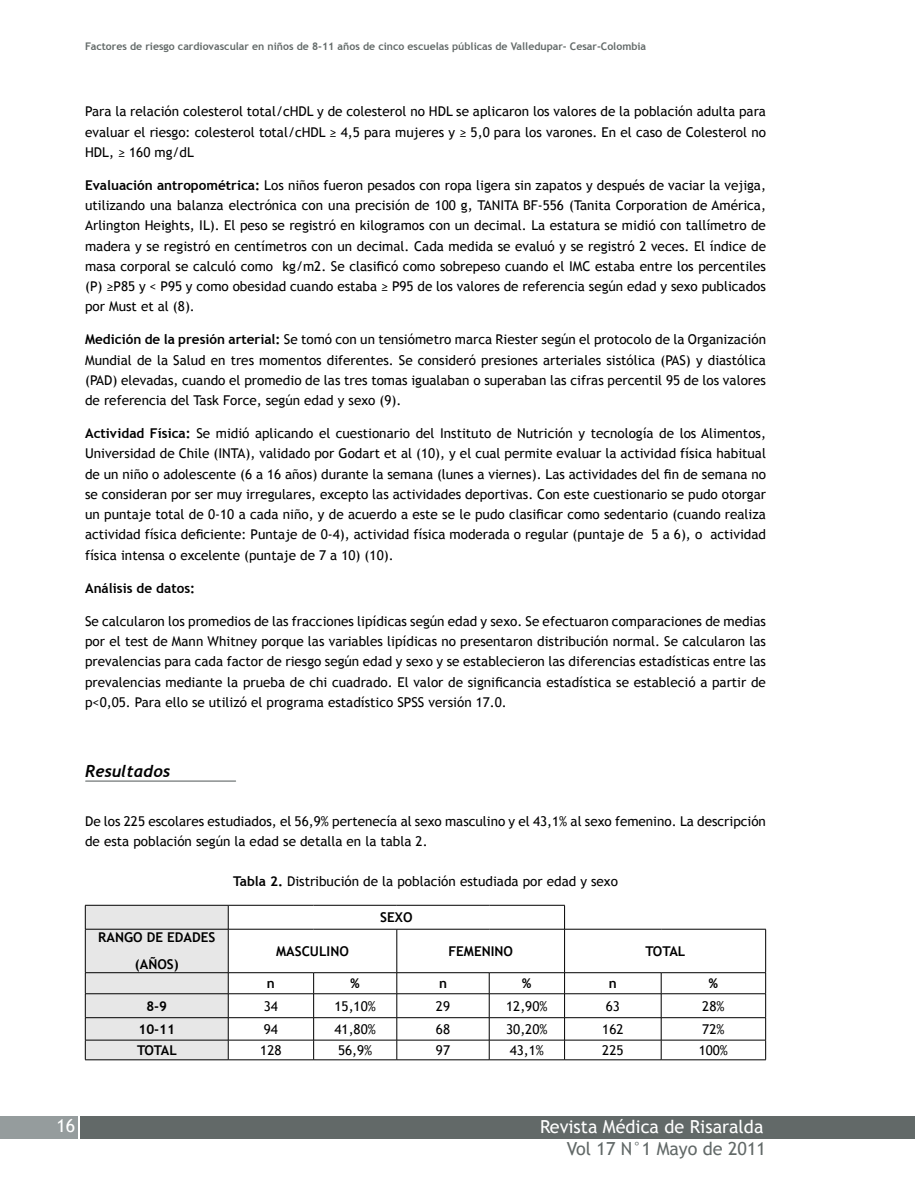
<style>
.page{position:relative;width:915px;height:1191px;background:#fff}
.page>*{position:absolute;margin:0;border:0;box-sizing:border-box;transform-origin:0 0}
.t1{font:18px "Trebuchet MS";color:#fff}
.t2{font:18px "Trebuchet MS";color:#626968}
.t3{font:italic 700 16.5px "Trebuchet";color:#000}
.t4{font:13.5px/20.2px "Trebuchet MS";color:#000;text-align:justify}
.t5{font:700 13.5px/27px "Trebuchet MS";color:#000;text-align:center}
.t6{font:700 10.5px "Trebuchet MS";color:#626968}
.s1{font-weight:700}
</style>
<div class="page">
<hr style="left:86px;top:780px;width:149px;height:1px;background:#626968">
<svg style="left:229px;top:906px;width:536px;height:153px"></svg>
<svg style="left:660px;top:906px;width:1px;height:23px"></svg>
<hr style="left:228px;top:905px;width:85px;height:1px;background:#000">
<hr style="left:313px;top:905px;width:83px;height:1px;background:#000">
<hr style="left:396px;top:905px;width:93px;height:1px;background:#000">
<hr style="left:489px;top:905px;width:75px;height:1px;background:#000">
<svg style="left:564px;top:905px;width:1px;height:24px"></svg>
<hr style="left:228px;top:929px;width:85px;height:1px;background:#000">
<hr style="left:313px;top:929px;width:83px;height:1px;background:#000">
<hr style="left:396px;top:929px;width:93px;height:1px;background:#000">
<hr style="left:396px;top:929px;width:1px;height:43px;background:#000">
<hr style="left:489px;top:929px;width:75px;height:1px;background:#000">
<hr style="left:564px;top:929px;width:97px;height:1px;background:#000">
<hr style="left:564px;top:929px;width:1px;height:43px;background:#000">
<hr style="left:661px;top:929px;width:104px;height:1px;background:#000">
<hr style="left:765px;top:929px;width:1px;height:43px;background:#000">
<hr style="left:228px;top:972px;width:85px;height:1px;background:#000">
<hr style="left:313px;top:972px;width:83px;height:1px;background:#000">
<hr style="left:396px;top:972px;width:93px;height:1px;background:#000">
<hr style="left:489px;top:972px;width:75px;height:1px;background:#000">
<hr style="left:564px;top:972px;width:97px;height:1px;background:#000">
<hr style="left:661px;top:972px;width:104px;height:1px;background:#000">
<hr style="left:228px;top:993px;width:85px;height:1px;background:#000">
<hr style="left:313px;top:993px;width:83px;height:1px;background:#000">
<hr style="left:396px;top:993px;width:93px;height:1px;background:#000">
<hr style="left:489px;top:993px;width:75px;height:1px;background:#000">
<hr style="left:564px;top:993px;width:97px;height:1px;background:#000">
<hr style="left:661px;top:993px;width:104px;height:1px;background:#000">
<hr style="left:228px;top:1017px;width:85px;height:1px;background:#000">
<hr style="left:313px;top:1017px;width:83px;height:1px;background:#000">
<hr style="left:396px;top:1017px;width:93px;height:1px;background:#000">
<hr style="left:489px;top:1017px;width:75px;height:1px;background:#000">
<hr style="left:564px;top:1017px;width:97px;height:1px;background:#000">
<hr style="left:661px;top:1017px;width:104px;height:1px;background:#000">
<hr style="left:228px;top:1039px;width:85px;height:1px;background:#000">
<svg style="left:85px;top:905px;width:144px;height:154px"></svg>
<hr style="left:313px;top:1039px;width:83px;height:1px;background:#000">
<svg style="left:313px;top:973px;width:1px;height:86px"></svg>
<hr style="left:396px;top:1039px;width:93px;height:1px;background:#000">
<svg style="left:396px;top:973px;width:1px;height:86px"></svg>
<hr style="left:489px;top:1039px;width:75px;height:1px;background:#000">
<svg style="left:489px;top:973px;width:1px;height:86px"></svg>
<hr style="left:564px;top:1039px;width:97px;height:1px;background:#000">
<svg style="left:564px;top:973px;width:1px;height:86px"></svg>
<hr style="left:661px;top:1039px;width:104px;height:1px;background:#000">
<svg style="left:660px;top:973px;width:1px;height:86px"></svg>
<svg style="left:765px;top:973px;width:1px;height:86px"></svg>
<hr style="left:85px;top:1059px;width:143px;height:1px;background:#000">
<hr style="left:228px;top:1059px;width:85px;height:1px;background:#000">
<hr style="left:313px;top:1059px;width:83px;height:1px;background:#000">
<hr style="left:396px;top:1059px;width:93px;height:1px;background:#000">
<hr style="left:489px;top:1059px;width:75px;height:1px;background:#000">
<hr style="left:564px;top:1059px;width:97px;height:1px;background:#000">
<hr style="left:661px;top:1059px;width:104px;height:1px;background:#000">
<div style="left:81px;top:1116px;width:833px;height:23px;background:#626968"></div>
<div style="left:0;top:1116px;width:77px;height:23px;background:#959c9d"></div>
<p class="t6" style="left:85px;top:40px;width:562px">Factores de riesgo cardiovascular en niños de 8-11 años de cinco escuelas públicas de Valledupar- Cesar-Colombia</p>
<p class="t4" style="left:85px;top:102px;width:682px">Para la relación colesterol total/cHDL y de colesterol no HDL se aplicaron los valores de la población adulta para evaluar el riesgo: colesterol total/cHDL ≥ 4,5 para mujeres y ≥ 5,0 para los varones. En el caso de Colesterol no HDL, ≥ 160 mg/dL</p>
<p class="t4" style="left:85px;top:175px;width:682px"><span class="s1">Evaluación antropométrica:</span> Los niños fueron pesados con ropa ligera sin zapatos y después de vaciar la vejiga, utilizando una balanza electrónica con una precisión de 100 g, TANITA BF-556 (Tanita Corporation de América, Arlington Heights, IL). El peso se registró en kilogramos con un decimal. La estatura se midió con tallímetro de madera y se registró en centímetros con un decimal. Cada medida se evaluó y se registró 2 veces. El índice de masa corporal se calculó como kg/m2. Se clasificó como sobrepeso cuando el IMC estaba entre los percentiles (P) ≥P85 y &lt; P95 y como obesidad cuando estaba ≥ P95 de los valores de referencia según edad y sexo publicados por Must et al (8).</p>
<p class="t4" style="left:85px;top:330px;width:682px"><span class="s1">Medición de la presión arterial:</span> Se tomó con un tensiómetro marca Riester según el protocolo de la Organización Mundial de la Salud en tres momentos diferentes. Se consideró presiones arteriales sistólica (PAS) y diastólica (PAD) elevadas, cuando el promedio de las tres tomas igualaban o superaban las cifras percentil 95 de los valores de referencia del Task Force, según edad y sexo (9).</p>
<p class="t4" style="left:85px;top:423px;width:682px"><span class="s1">Actividad Física:</span> Se midió aplicando el cuestionario del Instituto de Nutrición y tecnología de los Alimentos, Universidad de Chile (INTA), validado por Godart et al (10), y el cual permite evaluar la actividad física habitual de un niño o adolescente (6 a 16 años) durante la semana (lunes a viernes). Las actividades del fin de semana no se consideran por ser muy irregulares, excepto las actividades deportivas. Con este cuestionario se pudo otorgar un puntaje total de 0-10 a cada niño, y de acuerdo a este se le pudo clasificar como sedentario (cuando realiza actividad física deficiente: Puntaje de 0-4), actividad física moderada o regular (puntaje de 5 a 6), o actividad física intensa o excelente (puntaje de 7 a 10) (10).</p>
<p class="t5" style="left:85px;top:574px;width:111px">Análisis de datos:</p>
<p class="t4" style="left:85px;top:611px;width:682px">Se calcularon los promedios de las fracciones lipídicas según edad y sexo. Se efectuaron comparaciones de medias por el test de Mann Whitney porque las variables lipídicas no presentaron distribución normal. Se calcularon las prevalencias para cada factor de riesgo según edad y sexo y se establecieron las diferencias estadísticas entre las prevalencias mediante la prueba de chi cuadrado. El valor de significancia estadística se estableció a partir de p&lt;0,05. Para ello se utilizó el programa estadístico SPSS versión 17.0.</p>
<p class="t3" style="left:85px;top:761px;width:87px">Resultados</p>
<p class="t4" style="left:85px;top:811px;width:682px">De los 225 escolares estudiados, el 56,9% pertenecía al sexo masculino y el 43,1% al sexo femenino. La descripción de esta población según la edad se detalla en la tabla 2.</p>
<p class="t4" style="left:233px;top:871px;width:386px"><span class="s1">Tabla 2.</span> Distribución de la población estudiada por edad y sexo</p>
<p class="t5" style="left:380px;top:904px;width:34px">SEXO</p>
<p class="t5" style="left:98px;top:924px;width:119px">RANGO DE EDADES (AÑOS)</p>
<p class="t5" style="left:276px;top:937px;width:74px">MASCULINO</p>
<p class="t5" style="left:448px;top:937px;width:66px">FEMENINO</p>
<p class="t5" style="left:645px;top:937px;width:41px">TOTAL</p>
<p class="t5" style="left:267px;top:970px;width:9px">n</p>
<p class="t5" style="left:350px;top:970px;width:11px">%</p>
<p class="t5" style="left:439px;top:970px;width:9px">n</p>
<p class="t5" style="left:522px;top:970px;width:11px">%</p>
<p class="t5" style="left:608px;top:970px;width:9px">n</p>
<p class="t5" style="left:708px;top:970px;width:11px">%</p>
<p class="t5" style="left:146px;top:992px;width:22px">8-9</p>
<p class="t4" style="left:264px;top:996px;width:16px">34</p>
<p class="t4" style="left:334px;top:996px;width:43px">15,10%</p>
<p class="t4" style="left:436px;top:996px;width:16px">29</p>
<p class="t4" style="left:506px;top:996px;width:43px">12,90%</p>
<p class="t4" style="left:605px;top:996px;width:16px">63</p>
<p class="t4" style="left:702px;top:996px;width:24px">28%</p>
<p class="t5" style="left:138px;top:1015px;width:38px">10-11</p>
<p class="t4" style="left:264px;top:1019px;width:16px">94</p>
<p class="t4" style="left:334px;top:1019px;width:43px">41,80%</p>
<p class="t4" style="left:436px;top:1019px;width:16px">68</p>
<p class="t4" style="left:506px;top:1019px;width:43px">30,20%</p>
<p class="t4" style="left:602px;top:1019px;width:23px">162</p>
<p class="t4" style="left:702px;top:1019px;width:24px">72%</p>
<p class="t5" style="left:137px;top:1036px;width:41px">TOTAL</p>
<p class="t4" style="left:260px;top:1040px;width:23px">128</p>
<p class="t4" style="left:338px;top:1040px;width:36px">56,9%</p>
<p class="t4" style="left:436px;top:1040px;width:16px">97</p>
<p class="t4" style="left:509px;top:1040px;width:36px">43,1%</p>
<p class="t4" style="left:602px;top:1040px;width:23px">225</p>
<p class="t4" style="left:698px;top:1040px;width:31px">100%</p>
<h1 class="t1" style="left:56px;top:1115px;width:20px">16</h1>
<h1 class="t1" style="left:540px;top:1115px;width:225px">Revista Médica de Risaralda</h1>
<h1 class="t2" style="left:566px;top:1137px;width:201px">Vol 17 N°1 Mayo de 2011</h1>
</div>
